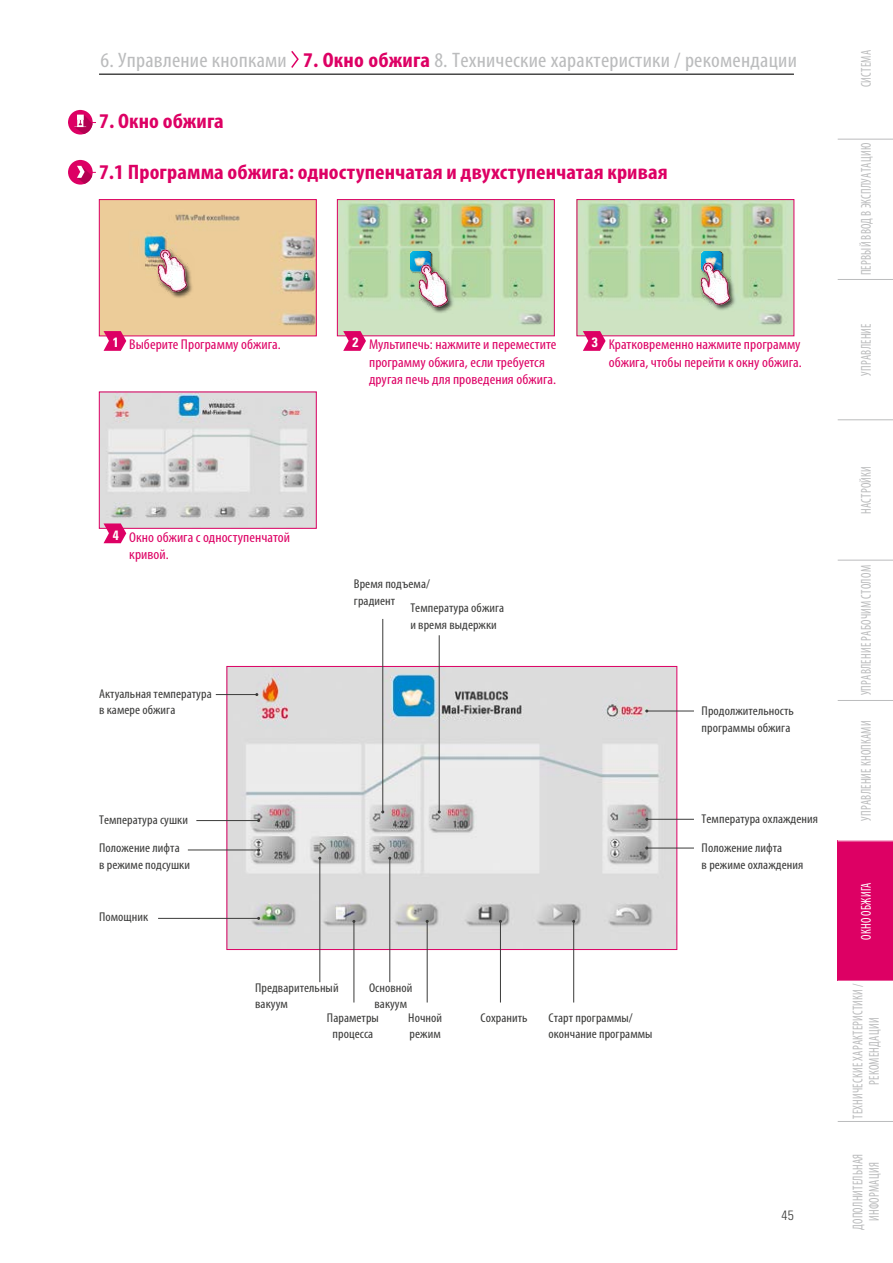
<style>
.page{position:relative;width:893px;height:1263px;background:#fff}
.page>*{position:absolute;margin:0;border:0;box-sizing:border-box;transform-origin:0 0}
.t1{font:condensed 21px "Myriad Pro";letter-spacing:.01em;color:#bbbcbd;scale:1.08 1}
.t2{font:700 condensed 21px "Myriad Pro";letter-spacing:.005em;color:#dd0064;scale:1.08 1}
.t3{font:condensed 14.25px/17.2px "Myriad Pro";letter-spacing:.005em;color:#dd0064;scale:1.08 1}
.t4{font:condensed 14.25px/16.5px "Myriad Pro";letter-spacing:.02em;color:#bbbcbd;text-align:center;scale:.85 1}
.t5{font:condensed 14.25px "Myriad Pro";letter-spacing:.02em;color:#fff;scale:.85 1}
.t6{font:700 condensed 13.5px "Univers LT Std";color:#fff}
.t7{font:300 condensed 13.5px "Univers LT Std";color:#3b3b3a}
.t8{font:condensed 12.75px/16.5px "Myriad Pro";letter-spacing:.005em;color:#3b3b3a;scale:1.08 1}
.s1{font-weight:700;color:#dd0064}
</style>
<div class="page">
<svg style="left:291px;top:51px;width:8px;height:17px"></svg>
<hr style="left:99px;top:74px;width:695px;height:1px;background:#3b3b3a">
<svg style="left:68px;top:110px;width:25px;height:25px"></svg>
<svg style="left:68px;top:115px;width:28px;height:19px"></svg>
<img style="left:339px;top:201px;width:214px;height:133px">
<div style="left:337px;top:199px;width:218px;height:137px;border:1px solid #dd0064"></div>
<img style="left:579px;top:201px;width:213px;height:133px">
<div style="left:577px;top:199px;width:217px;height:137px;border:1px solid #dd0064"></div>
<img style="left:101px;top:201px;width:213px;height:133px">
<div style="left:99px;top:199px;width:217px;height:137px;border:1px solid #dd0064"></div>
<img style="left:101px;top:394px;width:213px;height:132px">
<svg style="left:343px;top:331px;width:23px;height:20px"></svg>
<svg style="left:583px;top:331px;width:23px;height:20px"></svg>
<svg style="left:104px;top:331px;width:22px;height:20px"></svg>
<svg style="left:104px;top:523px;width:22px;height:20px"></svg>
<div style="left:68px;top:160px;width:25px;height:25px;background:#dd0064;border-radius:50%"></div>
<svg style="left:77px;top:166px;width:19px;height:18px"></svg>
<div style="left:157px;top:248px;width:37px;height:50px;background:#000;opacity:.75"></div>
<img style="left:150px;top:248px;width:46px;height:46px">
<img style="left:229px;top:668px;width:446px;height:280px">
<div style="left:227px;top:666px;width:450px;height:284px;border:1px solid #dd0064"></div>
<hr style="left:647px;top:819px;width:47px;height:1px;background:#3b3b3a">
<hr style="left:647px;top:848px;width:47px;height:1px;background:#3b3b3a">
<hr style="left:647px;top:711px;width:47px;height:1px;background:#3b3b3a">
<hr style="left:196px;top:820px;width:63px;height:1px;background:#3b3b3a">
<hr style="left:188px;top:849px;width:71px;height:1px;background:#3b3b3a">
<hr style="left:158px;top:918px;width:101px;height:1px;background:#3b3b3a">
<hr style="left:319px;top:858px;width:1px;height:124px;background:#3b3b3a">
<hr style="left:389px;top:858px;width:1px;height:124px;background:#3b3b3a">
<hr style="left:354px;top:921px;width:1px;height:81px;background:#3b3b3a">
<hr style="left:427px;top:921px;width:1px;height:81px;background:#3b3b3a">
<hr style="left:500px;top:921px;width:1px;height:81px;background:#3b3b3a">
<hr style="left:573px;top:921px;width:1px;height:81px;background:#3b3b3a">
<hr style="left:216px;top:694px;width:41px;height:1px;background:#3b3b3a">
<hr style="left:382px;top:619px;width:1px;height:193px;background:#3b3b3a">
<hr style="left:439px;top:635px;width:1px;height:177px;background:#3b3b3a">
<div style="left:838px;top:841px;width:55px;height:140px;background:#dd0064"></div>
<hr style="left:838px;top:700px;width:55px;height:1px;background:#bbbcbd">
<hr style="left:838px;top:560px;width:55px;height:1px;background:#bbbcbd">
<hr style="left:838px;top:419px;width:55px;height:1px;background:#bbbcbd">
<hr style="left:838px;top:279px;width:55px;height:1px;background:#bbbcbd">
<hr style="left:838px;top:139px;width:55px;height:1px;background:#bbbcbd">
<hr style="left:838px;top:1121px;width:55px;height:1px;background:#bbbcbd">
<img style="left:411px;top:251px;width:21px;height:12px">
<img style="left:702px;top:251px;width:22px;height:10px">
<div style="left:418px;top:263px;width:37px;height:51px;background:#000;opacity:.75"></div>
<img style="left:411px;top:263px;width:46px;height:46px">
<div style="left:699px;top:261px;width:38px;height:50px;background:#000;opacity:.75"></div>
<img style="left:693px;top:261px;width:45px;height:45px">
<h1 class="t1" style="left:101px;top:47px;width:646px">6. Управление кнопками <span class="s1">7. Окно обжига</span> 8. Технические характеристики / рекомендации</h1>
<h1 class="t2" style="left:99px;top:110px;width:117px">7. Окно обжига</h1>
<h1 class="t2" style="left:99px;top:161px;width:528px">7.1 Программа обжига: одноступенчатая и двухступенчатая кривая</h1>
<p class="t6" style="left:113px;top:334px;width:7px">1</p>
<p class="t6" style="left:352px;top:334px;width:7px">2</p>
<p class="t6" style="left:592px;top:334px;width:7px">3</p>
<p class="t3" style="left:129px;top:336px;width:142px">Выберите Программу обжига.</p>
<p class="t3" style="left:369px;top:336px;width:175px">Мультипечь: нажмите и переместите программу обжига, если требуется другая печь для проведения обжига.</p>
<p class="t3" style="left:609px;top:336px;width:180px">Кратковременно нажмите программу обжига, чтобы перейти к окну обжига.</p>
<p class="t6" style="left:113px;top:527px;width:7px">4</p>
<p class="t3" style="left:129px;top:528px;width:150px">Окно обжига с одноступенчатой кривой.</p>
<p class="t8" style="left:99px;top:685px;width:106px">Актуальная температура в камере обжига</p>
<p class="t8" style="left:99px;top:812px;width:84px">Температура сушки</p>
<p class="t8" style="left:99px;top:839px;width:86px">Положение лифта<br>в режиме подсушки</p>
<p class="t8" style="left:99px;top:908px;width:47px">Помощник</p>
<p class="t8" style="left:354px;top:576px;width:72px">Время подъема/ градиент</p>
<p class="t8" style="left:410px;top:599px;width:88px">Температура обжига и время выдержки</p>
<p class="t8" style="left:255px;top:979px;width:79px">Предварительный вакуум</p>
<p class="t8" style="left:369px;top:979px;width:42px;text-align:center">Основной вакуум</p>
<p class="t8" style="left:327px;top:1009px;width:50px;text-align:center">Параметры процесса</p>
<p class="t8" style="left:408px;top:1009px;width:33px">Ночной режим</p>
<p class="t8" style="left:480px;top:1009px;width:45px">Сохранить</p>
<p class="t8" style="left:548px;top:1009px;width:98px">Старт программы/ окончание программы</p>
<p class="t8" style="left:702px;top:702px;width:87px">Продолжительность программы обжига</p>
<p class="t8" style="left:702px;top:811px;width:109px">Температура охлаждения</p>
<p class="t8" style="left:702px;top:839px;width:96px">Положение лифта<br>в режиме охлаждения</p>
<p class="t7" style="left:782px;top:1206px;width:14px">45</p>
<p class="t4" style="left:857px;top:87px;width:45px;rotate:-90deg">СИСТЕМА</p>
<p class="t4" style="left:857px;top:275px;width:157px;rotate:-90deg">ПЕРВЫЙ ВВОД В ЭКСПЛУАТАЦИЮ</p>
<p class="t4" style="left:857px;top:376px;width:63px;rotate:-90deg">УПРАВЛЕНИЕ</p>
<p class="t4" style="left:857px;top:514px;width:58px;rotate:-90deg">НАСТРОЙКИ</p>
<p class="t4" style="left:857px;top:695px;width:155px;rotate:-90deg">УПРАВЛЕНИЕ РАБОЧИМ СТОЛОМ</p>
<p class="t4" style="left:857px;top:821px;width:120px;rotate:-90deg">УПРАВЛЕНИЕ КНОПКАМИ</p>
<p class="t5" style="left:857px;top:939px;width:69px;rotate:-90deg">ОКНО ОБЖИГА</p>
<p class="t4" style="left:849px;top:1119px;width:160px;rotate:-90deg">ТЕХНИЧЕСКИЕ ХАРАКТЕРИСТИКИ /<br>РЕКОМЕНДАЦИИ</p>
<p class="t4" style="left:849px;top:1230px;width:91px;rotate:-90deg">ДОПОЛНИТЕЛЬНАЯ<br>ИНФОРМАЦИЯ</p>
</div>
